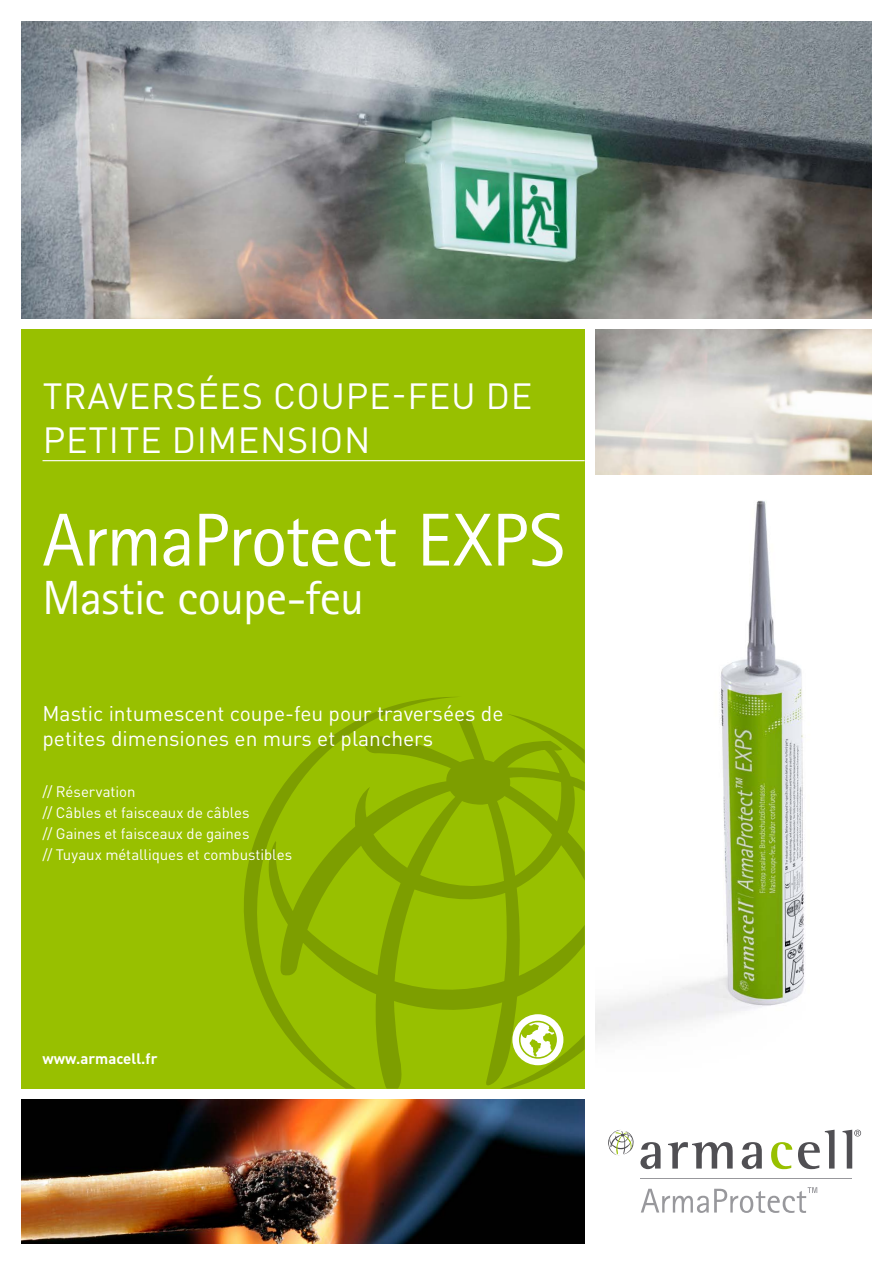
<style>
.page{position:relative;width:893px;height:1263px;background:#fff}
.page>*{position:absolute;margin:0;border:0;box-sizing:border-box;transform-origin:0 0}
.t1{font:75px "Rotis Sans Serif Std";letter-spacing:-.01em;color:#fff}
.t2{font:48px "Rotis Sans Serif Std";letter-spacing:-.015em;color:#fff}
.t3{font:36px/43.5px "DIN Pro";letter-spacing:.02em;color:#fff}
.t4{font:21px/25.5px "DIN Pro";color:#fff}
.t5{font:15px/21px "DIN Pro";letter-spacing:-.005em;color:#fff}
.t6{font:700 15px "DIN Pro";color:#fff}
</style>
<div class="page">
<img style="left:21px;top:21px;width:851px;height:298px">
<img style="left:595px;top:500px;width:210px;height:541px">
<svg style="left:640px;top:1142px;width:21px;height:27px"></svg>
<svg style="left:668px;top:1142px;width:65px;height:26px"></svg>
<svg style="left:742px;top:1142px;width:20px;height:27px"></svg>
<svg style="left:771px;top:1142px;width:21px;height:27px"></svg>
<svg style="left:798px;top:1130px;width:37px;height:39px"></svg>
<svg style="left:842px;top:1130px;width:19px;height:38px"></svg>
<svg style="left:608px;top:1130px;width:26px;height:26px"></svg>
<hr style="left:640px;top:1178px;width:212px;height:1px;background:#98989c">
<svg style="left:641px;top:1187px;width:176px;height:26px"></svg>
<div style="left:21px;top:330px;width:564px;height:759px;background:#98c000"></div>
<hr style="left:43px;top:460px;width:542px;height:1px;background:#fff">
<svg style="left:244px;top:697px;width:341px;height:392px"></svg>
<div style="left:512px;top:1014px;width:51px;height:51px;background:#fff;border-radius:50%"></div>
<svg style="left:519px;top:1021px;width:38px;height:38px"></svg>
<img style="left:21px;top:1099px;width:564px;height:145px">
<img style="left:595px;top:330px;width:277px;height:144px">
<h3 class="t3" style="left:43px;top:371px;width:491px">TRAVERSÉES COUPE-FEU DE<br>PETITE DIMENSION</h3>
<h1 class="t1" style="left:43px;top:496px;width:524px">ArmaProtect EXPS</h1>
<h2 class="t2" style="left:43px;top:569px;width:323px">Mastic coupe-feu</h2>
<h3 class="t4" style="left:43px;top:698px;width:462px">Mastic intumescent coupe-feu pour traversées de petites dimensiones en murs et planchers</h3>
<p class="t5" style="left:43px;top:780px;width:251px">// Réservation<br>// Câbles et faisceaux de câbles<br>// Gaines et faisceaux de gaines<br>// Tuyaux métalliques et combustibles</p>
<p class="t6" style="left:43px;top:1046px;width:116px">www.armacell.fr</p>
</div>
